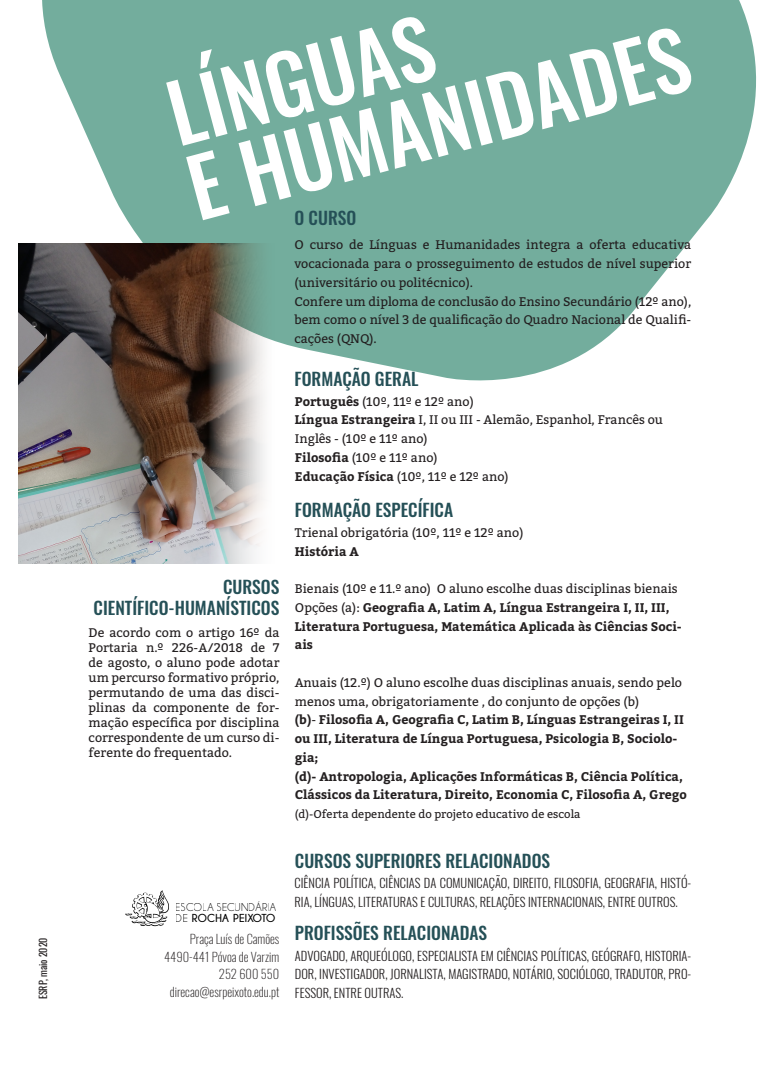
<style>
.page{position:relative;width:780px;height:1088px;background:#fff}
.page>*{position:absolute;margin:0;border:0;box-sizing:border-box;transform-origin:0 0}
.t1{font:500 80.5px "Oswald";color:#fff}
.t2{font:500 17.5px "Oswald";color:#255057}
.t3{font:12.5px/15px "Bitter";color:#231f20;text-align:justify}
.t4{font:700 12.5px/18.8px "Bitter";color:#231f20}
.t5{font:300 12.5px/18.8px "Oswald";color:#231f20}
.t6{font:200 12.5px "Oswald";color:#231f20}
.t7{font:11.5px/10.9px "Champagne&Limousines";color:#000}
.t8{font:11.25px "Bitter";color:#231f20}
.t9{font:10px "Oswald";color:#231f20}
.s1{font-weight:700}
.s2{font-weight:400}
</style>
<div class="page">
<svg style="left:18px;top:0;width:739px;height:401px;fill:#73ad9d"></svg>
<img style="left:19px;top:243px;width:260px;height:321px">
<svg style="left:125px;top:890px;width:44px;height:36px"></svg>
<p class="t9" style="left:34px;top:999px;width:63px;rotate:-90deg">ESRP, maio 2020</p>
<p class="t1" style="left:159px;top:75px;width:273px;rotate:-15deg">LÍNGUAS</p>
<p class="t1" style="left:179px;top:149px;width:517px;rotate:-15deg">E HUMANIDADES</p>
<p class="t2" style="left:294px;top:209px;width:63px">O CURSO</p>
<p class="t3" style="left:294px;top:236px;width:398px;line-height:18.8px">O curso de Línguas e Humanidades integra a oferta educativa vocacionada para o prosseguimento de estudos de nível superior (universitário ou politécnico).</p>
<p class="t3" style="left:294px;top:292px;width:398px;line-height:18.8px">Confere um diploma de conclusão do Ensino Secundário (12º ano), bem como o nível 3 de qualificação do Quadro Nacional de Qualifi&shy;cações (QNQ).</p>
<p class="t2" style="left:294px;top:370px;width:126px">FORMAÇÃO GERAL</p>
<p class="t3" style="left:295px;top:394px;width:180px"><span class="s1">Português</span> (10º, 11º e 12º ano)</p>
<p class="t3" style="left:295px;top:411px;width:369px;line-height:18.8px"><span class="s1">Língua Estrangeira</span> I, II ou III - Alemão, Espanhol, Francês ou<br>Inglês - (10º e 11º ano)</p>
<p class="t3" style="left:295px;top:450px;width:144px"><span class="s1">Filosofia</span> (10º e 11º ano)</p>
<p class="t3" style="left:295px;top:469px;width:215px"><span class="s1">Educação Física</span> (10º, 11º e 12º ano)</p>
<p class="t2" style="left:223px;top:578px;width:58px">CURSOS</p>
<p class="t2" style="left:94px;top:599px;width:187px">CIENTÍFICO-HUMANÍSTICOS</p>
<p class="t3" style="left:89px;top:625px;width:192px">De acordo com o artigo 16º da Portaria n.º 226-A/2018 de 7 de agosto, o aluno pode adotar um percurso formativo próprio, permutando de uma das disci&shy;plinas da componente de for&shy;mação específica por disciplina correspondente de um curso di&shy;ferente do frequentado.</p>
<p class="t7" style="left:176px;top:902px;width:102px">ESCOLA SECUNDÁRIA<br>DE <span class="s1">ROCHA PEIXOTO</span></p>
<p class="t6" style="left:190px;top:928px;width:91px">Praça Luís de Camões</p>
<p class="t6" style="left:164px;top:946px;width:117px">4490-441 Póvoa de Varzim</p>
<p class="t6" style="left:219px;top:963px;width:62px">252 600 550</p>
<p class="t6" style="left:170px;top:981px;width:111px">direcao@esrpeixoto.edu.pt</p>
<p class="t2" style="left:295px;top:501px;width:160px">FORMAÇÃO ESPECÍFICA</p>
<p class="t3" style="left:295px;top:525px;width:230px">Trienal obrigatória (10º, 11º e 12º ano)</p>
<p class="t4" style="left:295px;top:542px;width:65px">História A</p>
<p class="t4" style="left:295px;top:580px;width:388px"><span class="s2">Bienais (10º e 11.º ano) O aluno escolhe duas disciplinas bienais Opções (a):</span> Geografia A, Latim A, Língua Estrangeira I, II, III, Literatura Portuguesa, Matemática Aplicada às Ciências Soci&shy;ais</p>
<p class="t4" style="left:295px;top:673px;width:390px"><span class="s2">Anuais (12.º) O aluno escolhe duas disciplinas anuais, sendo pelo menos uma, obrigatoriamente , do conjunto de opções (b)<br></span>(b)<span class="s2">-</span> Filosofia A, Geografia C, Latim B, Línguas Estrangeiras I, II ou III, Literatura de Língua Portuguesa, Psicologia B, Sociolo&shy;gia;</p>
<p class="t4" style="left:295px;top:767px;width:393px">(d)- Antropologia, Aplicações Informáticas B, Ciência Política,<br>Clássicos da Literatura, Direito, Economia C, Filosofia A, Grego</p>
<p class="t8" style="left:295px;top:807px;width:287px">(d)-Oferta dependente do projeto educativo de escola</p>
<p class="t2" style="left:295px;top:851px;width:257px">CURSOS SUPERIORES RELACIONADOS</p>
<p class="t5" style="left:294px;top:872px;width:398px">CIÊNCIA POLÍTICA, CIÊNCIAS DA COMUNICAÇÃO, DIREITO, FILOSOFIA, GEOGRAFIA, HISTÓ-<br>RIA, LÍNGUAS, LITERATURAS E CULTURAS, RELAÇÕES INTERNACIONAIS, ENTRE OUTROS.</p>
<p class="t5" style="left:295px;top:945px;width:398px">ADVOGADO, ARQUEÓLOGO, ESPECIALISTA EM CIÊNCIAS POLÍTICAS, GEÓGRAFO, HISTORIA-<br>DOR, INVESTIGADOR, JORNALISTA, MAGISTRADO, NOTÁRIO, SOCIÓLOGO, TRADUTOR, PRO-</p>
<p class="t2" style="left:295px;top:924px;width:194px">PROFISSÕES RELACIONADAS</p>
<p class="t5" style="left:295px;top:982px;width:110px">FESSOR, ENTRE OUTRAS.</p>
</div>
